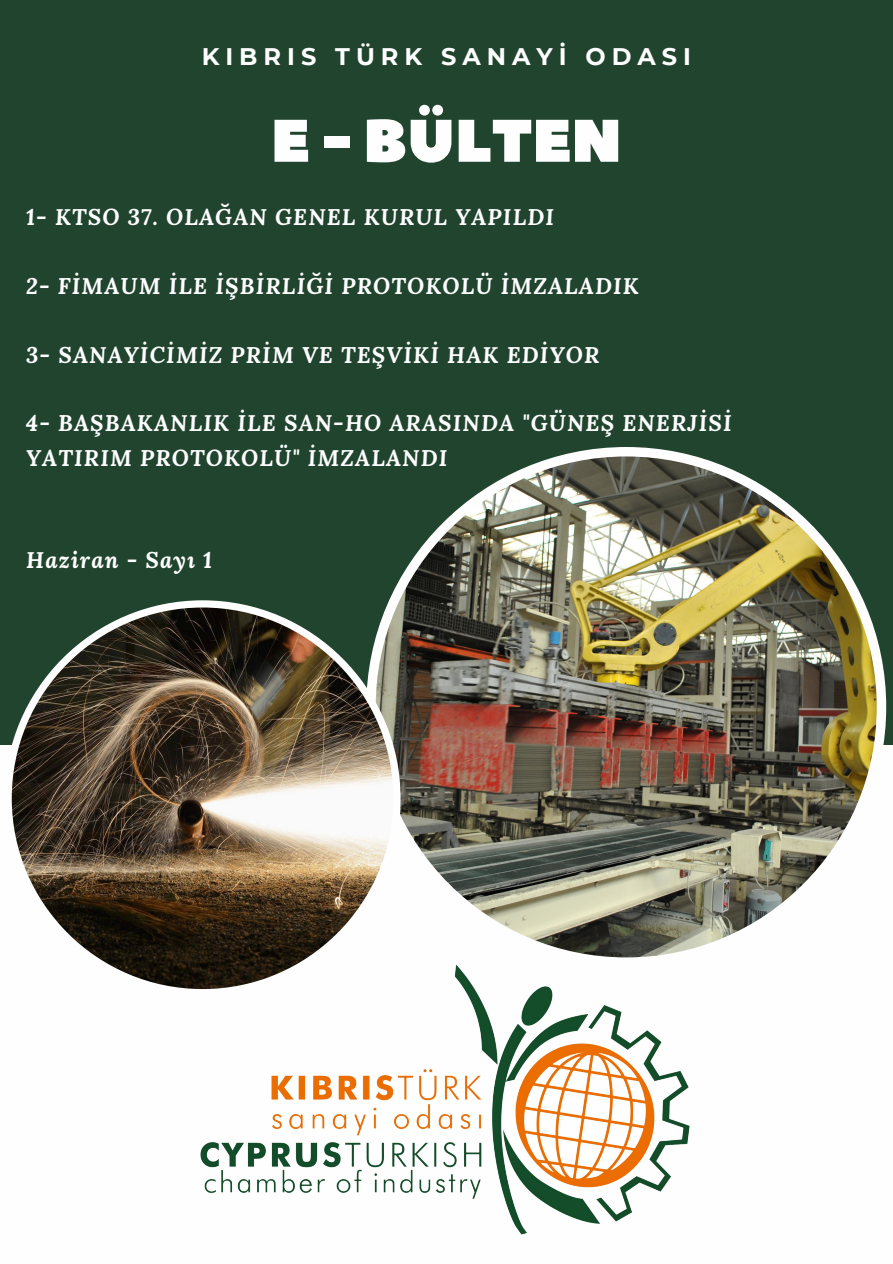
<style>
.page{position:relative;width:893px;height:1264px;background:#fff}
.page>*{position:absolute;margin:0;border:0;box-sizing:border-box;transform-origin:0 0}
.t1{font:60px "Peace Sans";color:#fdfefd}
.t2{font:700 24px "Montserrat";letter-spacing:.25em;color:#fdfefd}
.t3{font:italic 700 22.5px/34.8px "Lora";letter-spacing:.05em;color:#fdfefd}
</style>
<div class="page">
<div style="left:0;top:0;width:892px;height:1262px;background:#21442f"></div>
<div style="left:0;top:745px;width:892px;height:517px;background:#fdfefd"></div>
<img style="left:389px;top:447px;width:497px;height:478px">
<img style="left:11px;top:600px;width:389px;height:368px">
<img style="left:115px;top:925px;width:634px;height:310px">
<p class="t2" style="left:202px;top:42px;width:491px">KIBRIS TÜRK SANAYİ ODASI</p>
<p class="t1" style="left:271px;top:101px;width:352px">E - BÜLTEN</p>
<p class="t3" style="left:26px;top:199px;width:529px">1- KTSO 37. OLAĞAN GENEL KURUL YAPILDI</p>
<p class="t3" style="left:26px;top:268px;width:614px">2- FİMAUM İLE İŞBİRLİĞİ PROTOKOLÜ İMZALADIK</p>
<p class="t3" style="left:26px;top:336px;width:574px">3- SANAYİCİMİZ PRİM VE TEŞVİKİ HAK EDİYOR</p>
<p class="t3" style="left:26px;top:405px;width:707px">4- BAŞBAKANLIK İLE SAN-HO ARASINDA "GÜNEŞ ENERJİSİ<br>YATIRIM PROTOKOLÜ" İMZALANDI</p>
<p class="t3" style="left:26px;top:542px;width:187px">Haziran - Sayı 1</p>
</div>
